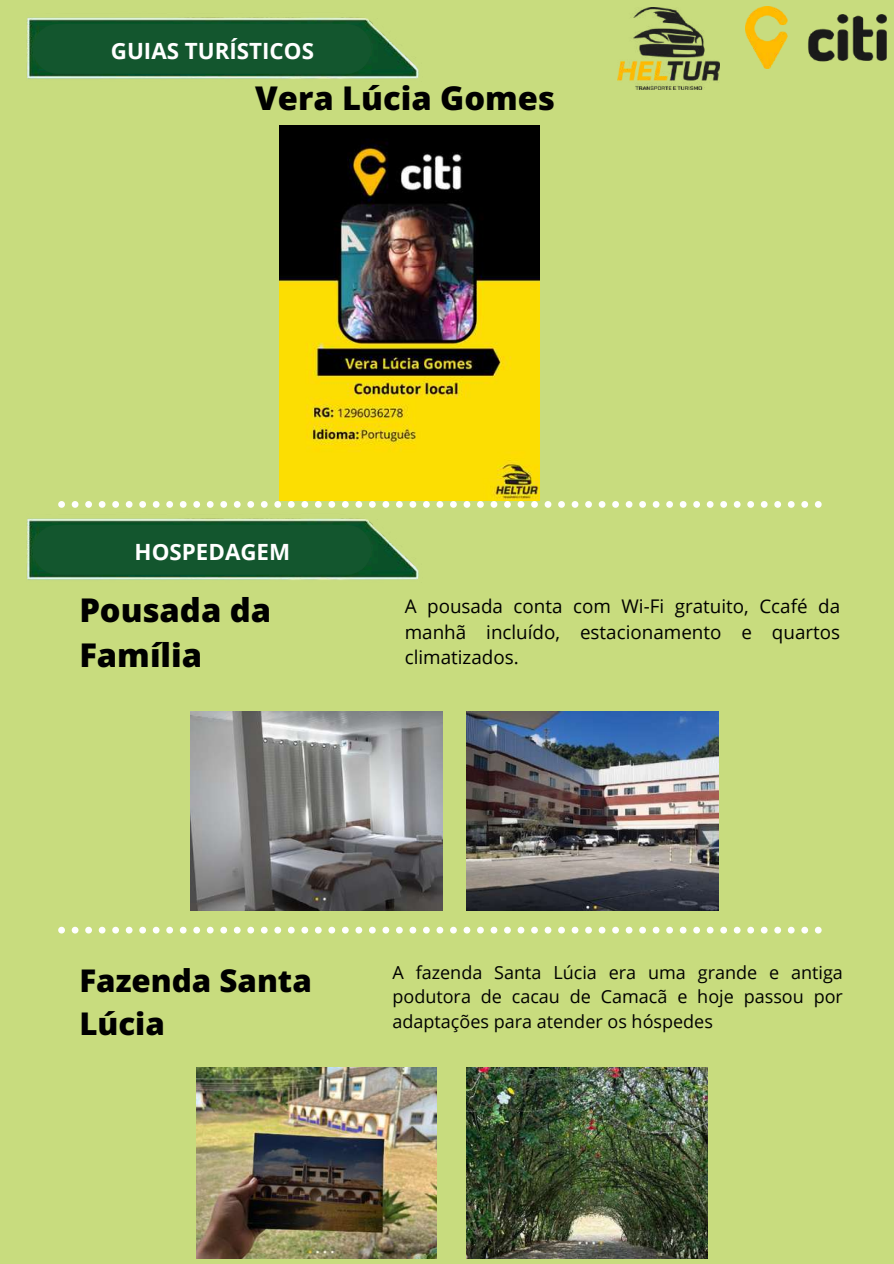
<style>
.page{position:relative;width:894px;height:1264px;background:#fff}
.page>*{position:absolute;margin:0;border:0;box-sizing:border-box;transform-origin:0 0}
.t1{font:800 32.7px/45px "Open Sans";color:#000}
.t2{font:800 31.2px/43px "Open Sans";color:#000}
.t3{font:700 22.35px "Open Sans";color:#fff}
.t4{font:18.75px/25.7px "Open Sans";color:#000;text-align:justify}
.t5{font:18px/24.5px "Open Sans";color:#000;text-align:justify}
</style>
<div class="page">
<div style="left:0;top:0;width:893px;height:1263px;background:#c8dc7e"></div>
<img style="left:27px;top:17px;width:392px;height:62px">
<div style="left:33px;top:24px;width:338px;height:50px;background:#13562e"></div>
<svg style="left:450px;top:501px;width:371px;height:7px"></svg>
<img style="left:27px;top:501px;width:417px;height:79px">
<div style="left:33px;top:525px;width:338px;height:49px;background:#13562e"></div>
<img style="left:190px;top:711px;width:252px;height:199px">
<img style="left:466px;top:711px;width:252px;height:199px">
<img style="left:466px;top:1067px;width:241px;height:191px">
<img style="left:196px;top:1067px;width:240px;height:191px">
<svg style="left:58px;top:926px;width:763px;height:7px"></svg>
<img style="left:745px;top:7px;width:140px;height:62px">
<img style="left:617px;top:8px;width:101px;height:82px">
<img style="left:279px;top:126px;width:260px;height:375px">
<p class="t3" style="left:111px;top:35px;width:204px">GUIAS TURÍSTICOS</p>
<h1 class="t1" style="left:255px;top:75px;width:301px">Vera Lúcia Gomes</h1>
<p class="t3" style="left:135px;top:536px;width:157px">HOSPEDAGEM</p>
<h1 class="t1" style="left:79px;top:587px;width:193px">Pousada da<br>Família</h1>
<p class="t4" style="left:404px;top:593px;width:437px">A pousada conta com Wi-Fi gratuito, Ccafé da manhã incluído, estacionamento e quartos climatizados.</p>
<h2 class="t2" style="left:79px;top:958px;width:234px">Fazenda Santa<br>Lúcia</h2>
<p class="t5" style="left:392px;top:959px;width:452px">A fazenda Santa Lúcia era uma grande e antiga podutora de cacau de Camacã e hoje passou por adaptações para atender os hóspedes</p>
</div>
